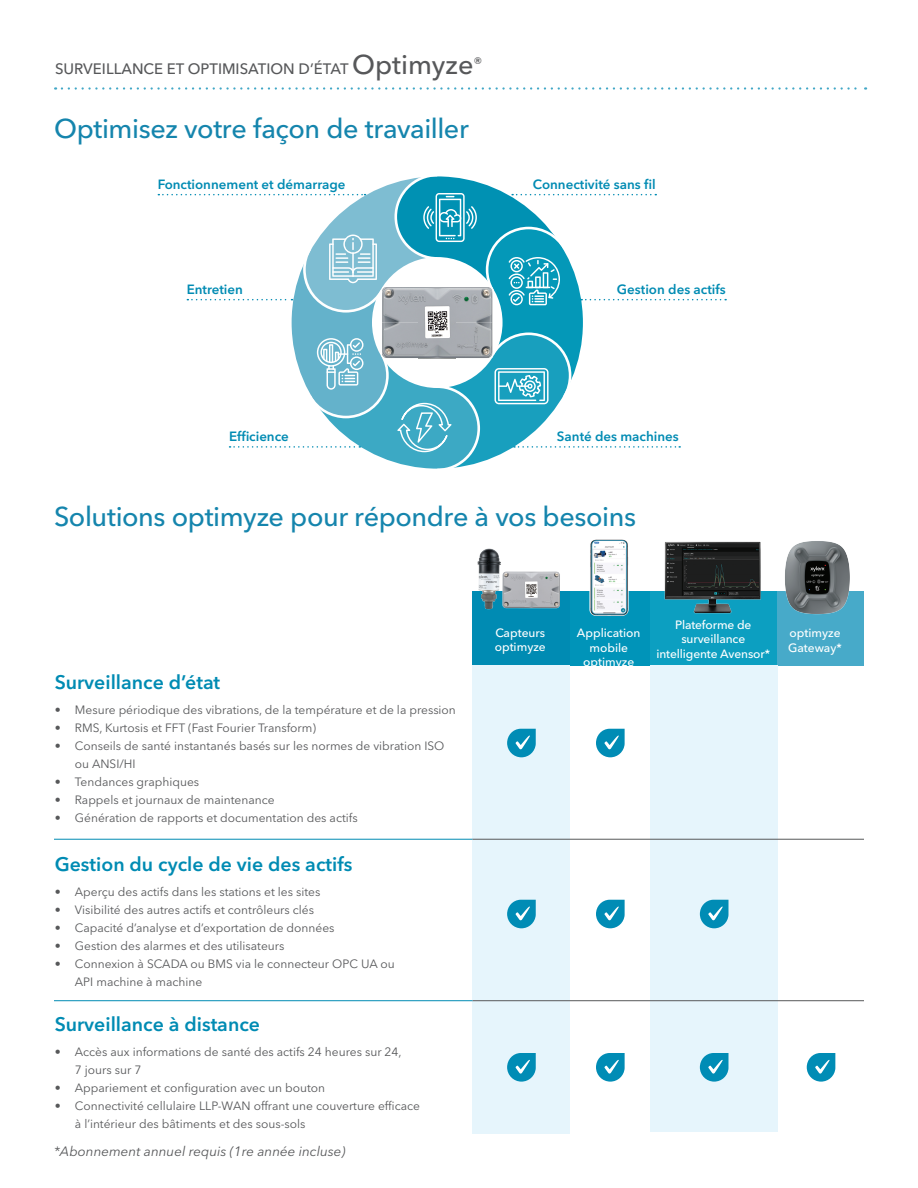
<style>
.page{position:relative;width:918px;height:1188px;background:#fff}
.page>*{position:absolute;margin:0;border:0;box-sizing:border-box;transform-origin:0 0}
.t1{font:500 27px "Avenir Next LT Pro";letter-spacing:-.015em;color:#1585ad}
.Body{font:600 19.5px "Avenir Next LT Pro";color:#008bb3}
.Body-2{font:500 15px "Avenir Next LT Pro";color:#57585a}
.Body-3{font:italic 13.5px "Avenir Next LT Pro";color:#57585a}
.Body-4{font:600 13.35px "Avenir Next LT Pro";color:#008bb3}
.t2{font:12px/18px "Avenir Next LT Pro";color:#57585a}
.Body-5{font:500 12px/14.4px "Avenir Next LT Pro";color:#fff}
.s1{font-size:27px}
</style>
<div class="page">
<svg style="left:472px;top:591px;width:392px;height:74px;background:#129abd"></svg>
<img style="left:505px;top:571px;width:59px;height:44px">
<img style="left:589px;top:539px;width:39px;height:76px">
<img style="left:664px;top:541px;width:98px;height:72px">
<img style="left:782px;top:541px;width:72px;height:78px">
<img style="left:472px;top:548px;width:33px;height:68px">
<svg style="left:62px;top:87px;width:804px;height:3px"></svg>
<svg style="left:158px;top:176px;width:568px;height:293px"></svg>
<div style="left:650px;top:665px;width:128px;height:467px;background:#e6f5fc"></div>
<div style="left:472px;top:665px;width:98px;height:469px;background:#e6f5fc"></div>
<hr style="left:54px;top:839px;width:418px;height:1px;background:#008bb3">
<hr style="left:472px;top:839px;width:392px;height:1px;background:#57585a">
<hr style="left:472px;top:1000px;width:392px;height:1px;background:#57585a">
<hr style="left:54px;top:1000px;width:418px;height:1px;background:#008bb3">
<svg style="left:507px;top:729px;width:29px;height:28px"></svg>
<svg style="left:507px;top:900px;width:29px;height:28px"></svg>
<svg style="left:507px;top:1053px;width:29px;height:29px"></svg>
<svg style="left:596px;top:900px;width:29px;height:28px"></svg>
<svg style="left:596px;top:1053px;width:29px;height:29px"></svg>
<svg style="left:700px;top:900px;width:29px;height:28px"></svg>
<svg style="left:700px;top:1053px;width:29px;height:29px"></svg>
<svg style="left:807px;top:1053px;width:28px;height:29px"></svg>
<svg style="left:596px;top:729px;width:29px;height:28px"></svg>
<p class="Body-2" style="left:55px;top:60px;width:429px">SURVEILLANCE ET OPTIMISATION D’ÉTAT <span class="s1">Optimyze</span>®</p>
<p class="t1" style="left:54px;top:112px;width:416px">Optimisez votre façon de travailler</p>
<p class="Body-4" style="left:158px;top:176px;width:189px">Fonctionnement et démarrage</p>
<p class="Body-4" style="left:533px;top:176px;width:124px">Connectivité sans fil</p>
<p class="Body-4" style="left:187px;top:281px;width:58px">Entretien</p>
<p class="Body-4" style="left:617px;top:281px;width:110px">Gestion des actifs</p>
<p class="Body-4" style="left:229px;top:428px;width:61px">Efficience</p>
<p class="Body-4" style="left:557px;top:428px;width:123px">Santé des machines</p>
<p class="t1" style="left:54px;top:500px;width:584px">Solutions optimyze pour répondre à vos besoins</p>
<p class="Body" style="left:55px;top:671px;width:167px">Surveillance d’état</p>
<p class="t2" style="left:55px;top:701px;width:403px">• Mesure périodique des vibrations, de la température et de la pression</p>
<p class="t2" style="left:55px;top:719px;width:263px">• RMS, Kurtosis et FFT (Fast Fourier Transform)</p>
<p class="t2" style="left:75px;top:737px;width:371px;text-indent:-20px">• Conseils de santé instantanés basés sur les normes de vibration ISO ou ANSI/HI</p>
<p class="t2" style="left:55px;top:773px;width:146px">• Tendances graphiques</p>
<p class="t2" style="left:55px;top:791px;width:221px">• Rappels et journaux de maintenance</p>
<p class="t2" style="left:55px;top:809px;width:305px">• Génération de rapports et documentation des actifs</p>
<p class="Body" style="left:55px;top:852px;width:299px">Gestion du cycle de vie des actifs</p>
<p class="t2" style="left:55px;top:883px;width:267px">• Aperçu des actifs dans les stations et les sites</p>
<p class="t2" style="left:55px;top:901px;width:261px">• Visibilité des autres actifs et contrôleurs clés</p>
<p class="t2" style="left:55px;top:919px;width:281px">• Capacité d’analyse et d’exportation de données</p>
<p class="t2" style="left:55px;top:937px;width:231px">• Gestion des alarmes et des utilisateurs</p>
<p class="t2" style="left:75px;top:955px;width:321px;text-indent:-20px">• Connexion à SCADA ou BMS via le connecteur OPC UA ou<br>API machine à machine</p>
<p class="Body" style="left:55px;top:1012px;width:207px">Surveillance à distance</p>
<p class="t2" style="left:75px;top:1043px;width:328px;text-indent:-20px">• Accès aux informations de santé des actifs 24 heures sur 24,<br>7 jours sur 7</p>
<p class="t2" style="left:55px;top:1079px;width:272px">• Appariement et configuration avec un bouton</p>
<p class="t2" style="left:75px;top:1097px;width:347px;text-indent:-20px">• Connectivité cellulaire LLP-WAN offrant une couverture efficace à l’intérieur des bâtiments et des sous-sols</p>
<p class="Body-3" style="left:54px;top:1143px;width:293px">*Abonnement annuel requis (1re année incluse)</p>
<p class="Body-5" style="left:656px;top:617px;width:115px;text-align:center">Plateforme de surveillance intelligente Avensor*</p>
<p class="Body-5" style="left:495px;top:625px;width:53px">Capteurs optimyze</p>
<p class="Body-5" style="left:577px;top:626px;width:65px;text-align:center">Application mobile optimyze</p>
<p class="Body-5" style="left:788px;top:626px;width:55px">optimyze<br>Gateway*</p>
</div>
